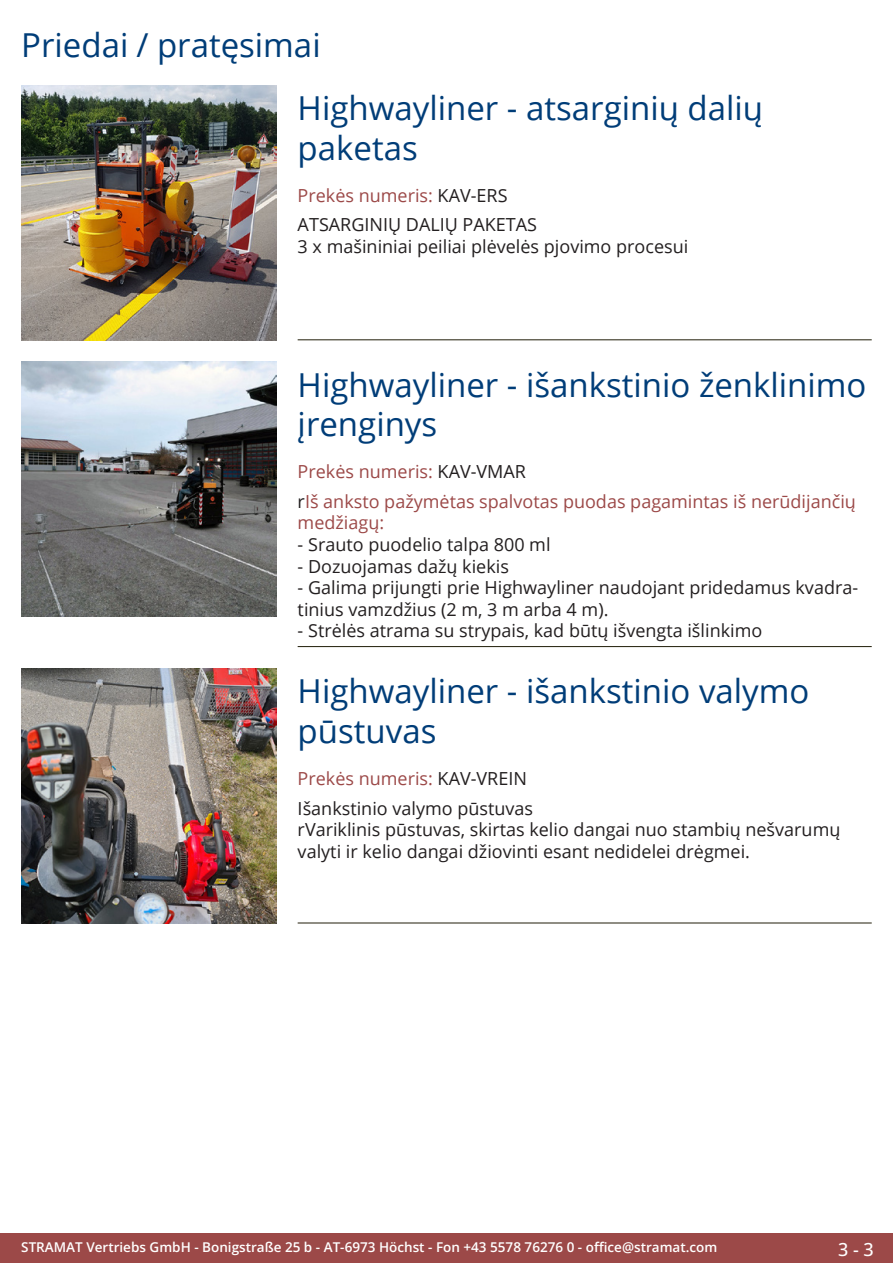
<style>
.page{position:relative;width:893px;height:1263px;background:#fff}
.page>*{position:absolute;margin:0;border:0;box-sizing:border-box;transform-origin:0 0}
.Produkttitel{font:33px/39.6px "Open Sans";color:#003d78}
.RastTitel{font:33px "Open Sans";color:#003d78}
.Beschreibung_Text{font:18px/21.6px "Open Sans";color:#231f20}
.Beschreibung_Text-2{font:18px/21.6px "Open Sans";color:#9c4948}
.TechDaten_Überschrif{font:18px "Open Sans";color:#9c4948}
.t1{font:500 18px "Open Sans";color:#fff}
.t2{font:600 13.5px "Open Sans";color:#fff}
.s1{color:#231f20}
</style>
<div class="page">
<div style="left:0;top:1233px;width:893px;height:30px;background:#9c4948"></div>
<hr style="left:298px;top:340px;width:574px;height:1px;background:#201d08">
<hr style="left:298px;top:646px;width:574px;height:1px;background:#201d08">
<hr style="left:298px;top:923px;width:574px;height:1px;background:#201d08">
<img style="left:21px;top:85px;width:255px;height:255px">
<img style="left:21px;top:361px;width:255px;height:256px">
<img style="left:21px;top:668px;width:255px;height:255px">
<p class="RastTitel" style="left:21px;top:22px;width:301px">Priedai / pratęsimai</p>
<p class="Produkttitel" style="left:298px;top:88px;width:467px">Highwayliner - atsarginių dalių paketas</p>
<p class="TechDaten_Überschrif" style="left:298px;top:183px;width:211px">Prekės numeris: <span class="s1">KAV-ERS</span></p>
<p class="Beschreibung_Text" style="left:298px;top:214px;width:392px">ATSARGINIŲ DALIŲ PAKETAS<br>3 x mašininiai peiliai plėvelės pjovimo procesui</p>
<p class="Produkttitel" style="left:298px;top:364px;width:570px">Highwayliner - išankstinio ženklinimo įrenginys</p>
<p class="TechDaten_Überschrif" style="left:298px;top:459px;width:230px">Prekės numeris: <span class="s1">KAV-VMAR</span></p>
<p class="Beschreibung_Text-2" style="left:298px;top:490px;width:560px"><span class="s1">r</span>Iš anksto pažymėtas spalvotas puodas pagamintas iš nerūdijančių medžiagų:</p>
<p class="Beschreibung_Text" style="left:298px;top:533px;width:254px">- Srauto puodelio talpa 800 ml</p>
<p class="Beschreibung_Text" style="left:298px;top:555px;width:213px">- Dozuojamas dažų kiekis</p>
<p class="Beschreibung_Text" style="left:298px;top:576px;width:561px">- Galima prijungti prie Highwayliner naudojant pridedamus kvadra&shy;tinius vamzdžius (2 m, 3 m arba 4 m).</p>
<p class="Beschreibung_Text" style="left:298px;top:620px;width:466px">- Strėlės atrama su strypais, kad būtų išvengta išlinkimo</p>
<p class="Produkttitel" style="left:298px;top:671px;width:513px">Highwayliner - išankstinio valymo pūstuvas</p>
<p class="TechDaten_Überschrif" style="left:298px;top:766px;width:231px">Prekės numeris: <span class="s1">KAV-VREIN</span></p>
<p class="Beschreibung_Text" style="left:298px;top:797px;width:544px">Išankstinio valymo pūstuvas<br>rVariklinis pūstuvas, skirtas kelio dangai nuo stambių nešvarumų valyti ir kelio dangai džiovinti esant nedidelei drėgmei.</p>
<p class="t2" style="left:21px;top:1238px;width:698px">STRAMAT Vertriebs GmbH - Bonigstraße 25 b - AT-6973 Höchst - Fon +43 5578 76276 0 - office@stramat.com</p>
<p class="t1" style="left:838px;top:1237px;width:37px">3 - 3</p>
</div>
